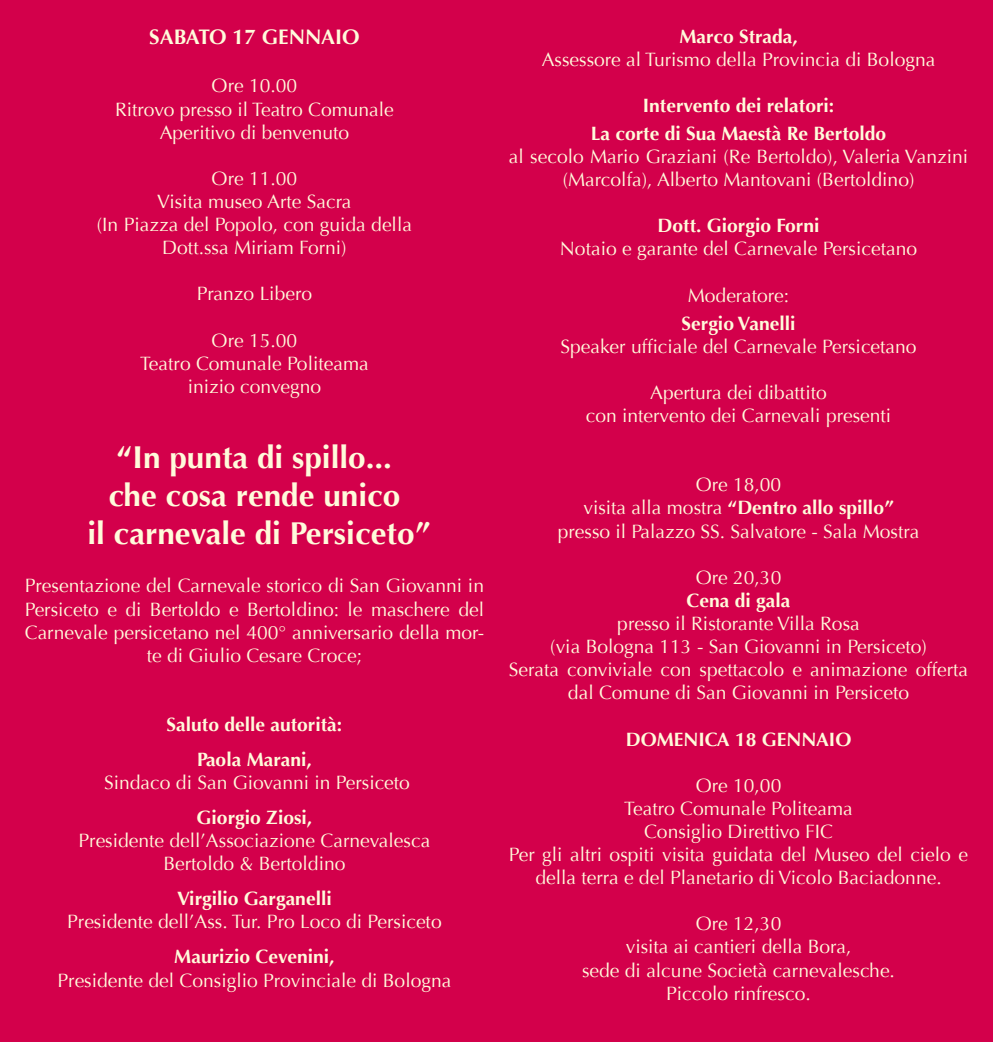
<style>
.page{position:relative;width:993px;height:1042px;background:#fff}
.page>*{position:absolute;margin:0;border:0;box-sizing:border-box;transform-origin:0 0}
.t1{font:700 31.5px/37.8px "Optima";color:#fffbdb;text-align:center}
.t2{font:700 21px "Optima";color:#fffbdb}
.t3{font:19.25px/23.1px "Optima";color:#fffbdb;text-align:center}
.t4{font:700 19.25px/35px "Optima";color:#fffbdb;text-align:center}
.s1{font-weight:700}
</style>
<div class="page">
<div style="left:0;top:0;width:992px;height:1042px;background:#d3004b"></div>
<p class="t2" style="left:149px;top:25px;width:212px">SABATO 17 GENNAIO</p>
<p class="t3" style="left:115px;top:75px;width:280px">Ore 10.00<br>Ritrovo presso il Teatro Comunale<br>Aperitivo di benvenuto</p>
<p class="t3" style="left:97px;top:167px;width:316px">Ore 11.00<br>Visita museo Arte Sacra<br>(In Piazza del Popolo, con guida della<br>Dott.ssa Miriam Forni)</p>
<p class="t3" style="left:197px;top:283px;width:117px">Pranzo Libero</p>
<p class="t3" style="left:140px;top:329px;width:230px">Ore 15.00<br>Teatro Comunale Politeama inizio convegno</p>
<h1 class="t1" style="left:87px;top:439px;width:344px">“In punta di spillo...<br>che cosa rende unico<br>il carnevale di Persiceto”</h1>
<p class="t3" style="left:25px;top:574px;width:460px">Presentazione del Carnevale storico di San Giovanni in Persiceto e di Bertoldo e Bertoldino: le maschere del Carnevale persicetano nel 400° anniversario della mor&shy;te di Giulio Cesare Croce;</p>
<p class="t4" style="left:167px;top:707px;width:177px">Saluto delle autorità:<br>Paola Marani,</p>
<p class="t3" style="left:104px;top:771px;width:307px">Sindaco di San Giovanni in Persiceto</p>
<p class="t4" style="left:196px;top:800px;width:117px">Giorgio Ziosi,</p>
<p class="t3" style="left:78px;top:829px;width:353px">Presidente dell’Associazione Carnevalesca<br>Bertoldo &amp; Bertoldino</p>
<p class="t4" style="left:177px;top:881px;width:156px">Virgilio Garganelli</p>
<p class="t3" style="left:67px;top:910px;width:376px">Presidente dell’Ass. Tur. Pro Loco di Persiceto</p>
<p class="t4" style="left:174px;top:939px;width:162px">Maurizio Cevenini,</p>
<p class="t3" style="left:57px;top:969px;width:395px">Presidente del Consiglio Provinciale di Bologna</p>
<p class="t4" style="left:679px;top:19px;width:120px">Marco Strada,</p>
<p class="t3" style="left:541px;top:48px;width:395px">Assessore al Turismo della Provincia di Bologna</p>
<p class="t4" style="left:590px;top:92px;width:297px;line-height:28px">Intervento dei relatori:<br>La corte di Sua Maestà Re Bertoldo</p>
<p class="t3" style="left:508px;top:145px;width:460px">al secolo Mario Graziani (Re Bertoldo), Valeria Vanzini (Marcolfa), Alberto Mantovani (Bertoldino)</p>
<p class="t4" style="left:657px;top:208px;width:163px">Dott. Giorgio Forni</p>
<p class="t3" style="left:559px;top:238px;width:358px">Notaio e garante del Carnevale Persicetano</p>
<p class="t3" style="left:687px;top:284px;width:103px">Moderatore:</p>
<p class="t4" style="left:681px;top:306px;width:115px">Sergio Vanelli</p>
<p class="t3" style="left:560px;top:335px;width:357px">Speaker ufficiale del Carnevale Persicetano</p>
<p class="t3" style="left:585px;top:381px;width:307px">Apertura dei dibattito<br>con intervento dei Carnevali presenti</p>
<p class="t3" style="left:557px;top:473px;width:363px">Ore 18,00<br>visita alla mostra <span class="s1">“Dentro allo spillo” </span>presso il Palazzo SS. Salvatore - Sala Mostra</p>
<p class="t3" style="left:695px;top:566px;width:87px">Ore 20,30</p>
<p class="t4" style="left:686px;top:583px;width:105px">Cena di gala</p>
<p class="t3" style="left:508px;top:612px;width:460px">presso il Ristorante Villa Rosa<br>(via Bologna 113 - San Giovanni in Persiceto)<br>Serata conviviale con spettacolo e animazione offerta dal Comune di San Giovanni in Persiceto</p>
<p class="t4" style="left:625px;top:722px;width:29px">Domenica</p>
<p class="t4" style="left:734px;top:722px;width:41px">18 gennaio</p>
<p class="t3" style="left:508px;top:774px;width:460px">Ore 10,00<br>Teatro Comunale Politeama<br>Consiglio Direttivo FIC<br>Per gli altri ospiti visita guidata del Museo del cielo e della terra e del Planetario di Vicolo Baciadonne.</p>
<p class="t3" style="left:582px;top:912px;width:314px">Ore 12,30<br>visita ai cantieri della Bora,<br>sede di alcune Società carnevalesche.<br>Piccolo rinfresco.</p>
</div>
